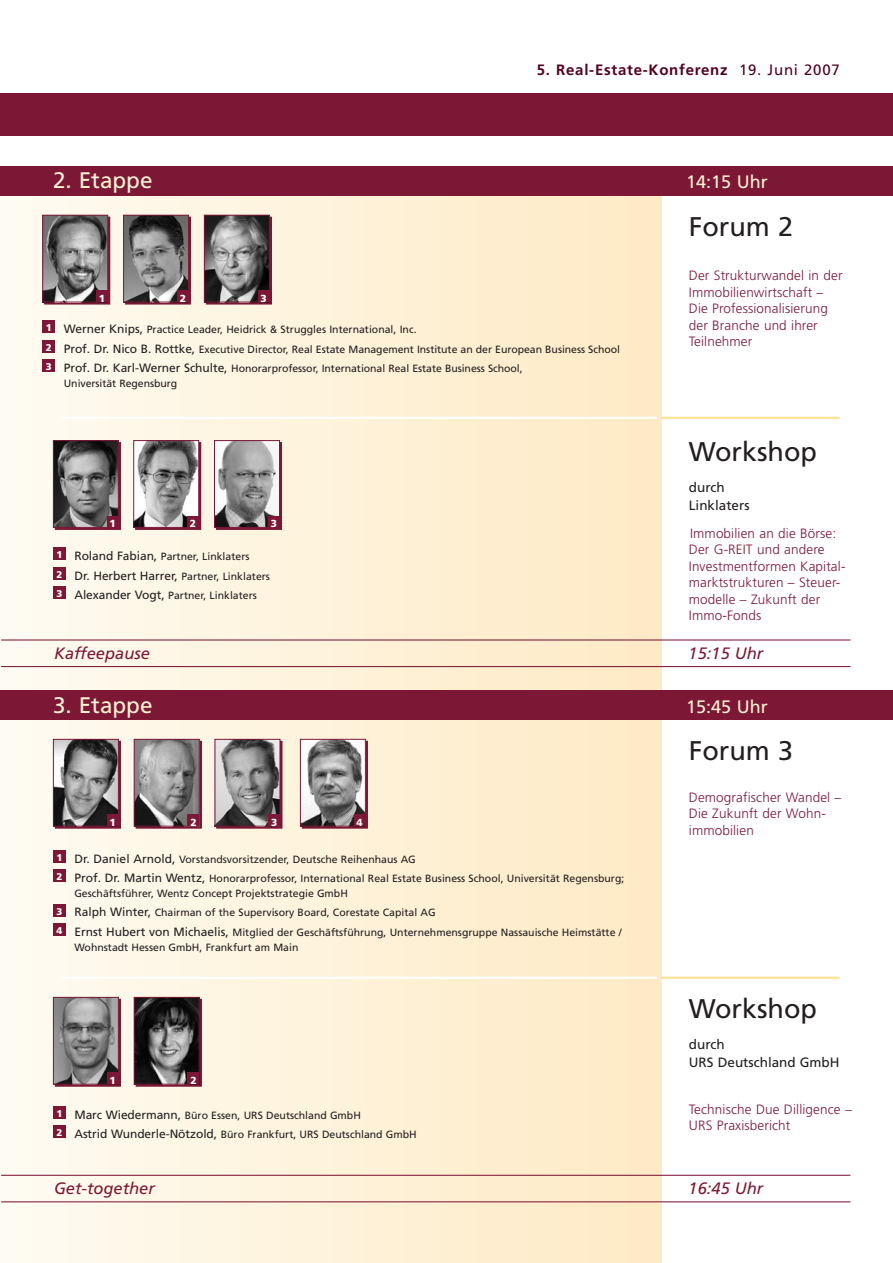
<style>
.page{position:relative;width:893px;height:1263px;background:#fff}
.page>*{position:absolute;margin:0;border:0;box-sizing:border-box;transform-origin:0 0}
.t1{font:27px "Frutiger";color:#231f20}
.t2{font:22.5px "Frutiger";color:#fef3d2}
.t3{font:18px "Frutiger";color:#fef3d2}
.t4{font:italic 16.5px "Frutiger";color:#7c1836}
.t5{font:700 15px "Frutiger";letter-spacing:.05em;color:#53021b}
.t6{font:300 13.5px/16.5px "Frutiger";letter-spacing:.01em;color:#7c1836}
.t7{font:13.5px/18px "Frutiger";color:#231f20}
.t8{font:10.5px/19.2px "Frutiger";color:#231f20}
.t9{font:900 10.2px "Frutiger";color:#fff}
.s1{font-weight:400}
.s2{font-size:12px}
</style>
<div class="page">
<div style="left:0;top:196px;width:661px;height:1067px;background:linear-gradient(to right,#fcf9f0,#feeac4)"></div>
<div style="left:0;top:94px;width:893px;height:42px;background:#7c1836"></div>
<div style="left:0;top:166px;width:893px;height:30px;background:#7c1836"></div>
<div style="left:53px;top:547px;width:13px;height:13px;background:#7c1836"></div>
<div style="left:53px;top:567px;width:13px;height:12px;background:#7c1836"></div>
<div style="left:53px;top:586px;width:13px;height:13px;background:#7c1836"></div>
<div style="left:55px;top:442px;width:66px;height:88px;border:1px solid #7c1836"></div>
<img style="left:55px;top:442px;width:62px;height:84px">
<div style="left:53px;top:440px;width:66px;height:88px;border:1px solid #7c1836"></div>
<div style="left:107px;top:516px;width:12px;height:12px;background:#7c1836"></div>
<div style="left:135px;top:442px;width:66px;height:88px;border:1px solid #7c1836"></div>
<img style="left:135px;top:442px;width:62px;height:84px">
<div style="left:133px;top:440px;width:66px;height:88px;border:1px solid #7c1836"></div>
<div style="left:187px;top:516px;width:12px;height:12px;background:#7c1836"></div>
<div style="left:216px;top:442px;width:66px;height:88px;border:1px solid #7c1836"></div>
<img style="left:216px;top:442px;width:62px;height:84px">
<div style="left:214px;top:440px;width:66px;height:88px;border:1px solid #7c1836"></div>
<div style="left:268px;top:516px;width:12px;height:12px;background:#7c1836"></div>
<div style="left:43px;top:320px;width:12px;height:13px;background:#7c1836"></div>
<div style="left:43px;top:340px;width:12px;height:13px;background:#7c1836"></div>
<div style="left:43px;top:359px;width:12px;height:13px;background:#7c1836"></div>
<div style="left:45px;top:217px;width:65px;height:87px;border:1px solid #7c1836"></div>
<img style="left:45px;top:217px;width:61px;height:83px">
<div style="left:43px;top:215px;width:65px;height:87px;border:1px solid #7c1836"></div>
<div style="left:96px;top:290px;width:12px;height:12px;background:#7c1836"></div>
<div style="left:125px;top:217px;width:66px;height:87px;border:1px solid #7c1836"></div>
<img style="left:125px;top:217px;width:62px;height:83px">
<div style="left:123px;top:215px;width:66px;height:87px;border:1px solid #7c1836"></div>
<div style="left:177px;top:290px;width:12px;height:12px;background:#7c1836"></div>
<div style="left:206px;top:217px;width:66px;height:87px;border:1px solid #7c1836"></div>
<img style="left:206px;top:217px;width:62px;height:83px">
<div style="left:204px;top:215px;width:66px;height:87px;border:1px solid #7c1836"></div>
<div style="left:258px;top:290px;width:12px;height:12px;background:#7c1836"></div>
<div style="left:55px;top:741px;width:66px;height:87px;border:1px solid #7c1836"></div>
<img style="left:55px;top:741px;width:62px;height:83px">
<div style="left:53px;top:739px;width:66px;height:87px;border:1px solid #7c1836"></div>
<div style="left:107px;top:814px;width:12px;height:12px;background:#7c1836"></div>
<div style="left:136px;top:741px;width:65px;height:87px;border:1px solid #7c1836"></div>
<img style="left:136px;top:741px;width:61px;height:83px">
<div style="left:134px;top:739px;width:65px;height:87px;border:1px solid #7c1836"></div>
<div style="left:188px;top:814px;width:11px;height:12px;background:#7c1836"></div>
<div style="left:217px;top:741px;width:65px;height:87px;border:1px solid #7c1836"></div>
<img style="left:217px;top:741px;width:61px;height:83px">
<div style="left:215px;top:739px;width:65px;height:87px;border:1px solid #7c1836"></div>
<div style="left:268px;top:814px;width:12px;height:12px;background:#7c1836"></div>
<div style="left:53px;top:850px;width:13px;height:13px;background:#7c1836"></div>
<div style="left:53px;top:869px;width:13px;height:13px;background:#7c1836"></div>
<div style="left:53px;top:904px;width:13px;height:12px;background:#7c1836"></div>
<div style="left:53px;top:923px;width:13px;height:13px;background:#7c1836"></div>
<div style="left:302px;top:741px;width:66px;height:87px;border:1px solid #7c1836"></div>
<img style="left:302px;top:741px;width:62px;height:83px">
<div style="left:300px;top:739px;width:66px;height:87px;border:1px solid #7c1836"></div>
<div style="left:354px;top:814px;width:12px;height:12px;background:#7c1836"></div>
<hr style="left:661px;top:977px;width:179px;height:2px;background:#ffe192">
<hr style="left:61px;top:977px;width:596px;height:2px;background:#fff">
<div style="left:55px;top:999px;width:66px;height:87px;border:1px solid #7c1836"></div>
<img style="left:55px;top:999px;width:62px;height:83px">
<div style="left:53px;top:997px;width:66px;height:87px;border:1px solid #7c1836"></div>
<div style="left:107px;top:1072px;width:12px;height:12px;background:#7c1836"></div>
<div style="left:136px;top:999px;width:65px;height:87px;border:1px solid #7c1836"></div>
<img style="left:136px;top:999px;width:61px;height:83px">
<div style="left:134px;top:997px;width:65px;height:87px;border:1px solid #7c1836"></div>
<div style="left:188px;top:1072px;width:11px;height:12px;background:#7c1836"></div>
<div style="left:53px;top:1106px;width:13px;height:12px;background:#7c1836"></div>
<div style="left:53px;top:1125px;width:13px;height:13px;background:#7c1836"></div>
<div style="left:0;top:690px;width:893px;height:30px;background:#7c1836"></div>
<hr style="left:1px;top:639px;width:849px;height:1px;background:#7c1836">
<hr style="left:1px;top:666px;width:849px;height:1px;background:#7c1836">
<hr style="left:1px;top:1175px;width:849px;height:1px;background:#7c1836">
<hr style="left:1px;top:1201px;width:849px;height:1px;background:#7c1836">
<hr style="left:661px;top:417px;width:179px;height:2px;background:#ffe192">
<hr style="left:61px;top:417px;width:596px;height:2px;background:#fff">
<h3 class="t5" style="left:537px;top:61px;width:304px">5. Real-Estate-Konferenz <span class="s1">19. Juni 2007</span></h3>
<h2 class="t2" style="left:53px;top:167px;width:101px">2. Etappe</h2>
<h3 class="t3" style="left:686px;top:171px;width:83px">14:15 Uhr</h3>
<p class="t9" style="left:99px;top:292px;width:8px">1</p>
<p class="t9" style="left:180px;top:292px;width:8px">2</p>
<p class="t9" style="left:260px;top:292px;width:8px">3</p>
<p class="t8" style="left:46px;top:320px;width:576px"><sup>1</sup> <span class="s2">Werner Knips,</span> Practice Leader, Heidrick &amp; Struggles International, Inc.<br><sup>2</sup> <span class="s2">Prof. Dr. Nico B. Rottke,</span> Executive Director, Real Estate Management Institute an der European Business School<br><sup>3</sup> <span class="s2">Prof. Dr. Karl-Werner Schulte,</span> Honorarprofessor, International Real Estate Business School,</p>
<p class="t8" style="left:64px;top:373px;width:115px">Universität Regensburg</p>
<p class="t9" style="left:110px;top:517px;width:8px">1</p>
<p class="t9" style="left:190px;top:517px;width:8px">2</p>
<p class="t9" style="left:271px;top:517px;width:8px">3</p>
<p class="t8" style="left:57px;top:547px;width:215px"><sup>1</sup> <span class="s2">Roland Fabian,</span> Partner, Linklaters<br><sup>2</sup> <span class="s2">Dr. Herbert Harrer,</span> Partner, Linklaters<br><sup>3</sup> <span class="s2">Alexander Vogt,</span> Partner, Linklaters</p>
<h1 class="t1" style="left:689px;top:211px;width:106px">Forum 2</h1>
<p class="t6" style="left:689px;top:267px;width:155px">Der Strukturwandel in der<br>Immobilienwirtschaft –<br>Die Professionalisierung der Branche und ihrer<br>Teilnehmer</p>
<h1 class="t1" style="left:689px;top:436px;width:130px">Workshop</h1>
<p class="t7" style="left:689px;top:478px;width:62px">durch<br>Linklaters</p>
<p class="t6" style="left:689px;top:525px;width:158px">Immobilien an die Börse:<br>Der G-REIT und andere<br>Investmentformen Kapital&shy;marktstrukturen – Steuer&shy;modelle – Zukunft der<br>Immo-Fonds</p>
<h3 class="t4" style="left:54px;top:643px;width:97px">Kaffeepause</h3>
<h3 class="t4" style="left:688px;top:643px;width:76px">15:15 Uhr</h3>
<h2 class="t2" style="left:53px;top:692px;width:101px">3. Etappe</h2>
<h3 class="t3" style="left:686px;top:696px;width:83px">15:45 Uhr</h3>
<p class="t9" style="left:110px;top:816px;width:8px">1</p>
<p class="t9" style="left:190px;top:816px;width:8px">2</p>
<p class="t9" style="left:271px;top:816px;width:8px">3</p>
<p class="t8" style="left:57px;top:849px;width:569px"><sup>1</sup> <span class="s2">Dr. Daniel Arnold,</span> Vorstandsvorsitzender, Deutsche Reihenhaus AG<br><sup>2</sup> <span class="s2">Prof. Dr. Martin Wentz,</span> Honorarprofessor, International Real Estate Business School, Universität Regensburg;</p>
<p class="t8" style="left:57px;top:884px;width:567px;text-indent:18px">Geschäftsführer, Wentz Concept Projektstrategie GmbH<br><sup>3</sup> <span class="s2">Ralph Winter,</span> Chairman of the Supervisory Board, Corestate Capital AG<br><sup>4</sup> <span class="s2">Ernst Hubert von Michaelis,</span> Mitglied der Geschäftsführung, Unternehmensgruppe Nassauische Heimstätte /</p>
<p class="t8" style="left:74px;top:937px;width:226px">Wohnstadt Hessen GmbH, Frankfurt am Main</p>
<p class="t9" style="left:357px;top:816px;width:8px">4</p>
<h1 class="t1" style="left:689px;top:735px;width:106px">Forum 3</h1>
<p class="t6" style="left:689px;top:789px;width:154px">Demografischer Wandel –<br>Die Zukunft der Wohn&shy;immobilien</p>
<h1 class="t1" style="left:689px;top:993px;width:130px">Workshop</h1>
<p class="t7" style="left:689px;top:1035px;width:152px">durch<br>URS Deutschland GmbH</p>
<p class="t9" style="left:110px;top:1074px;width:8px">1</p>
<p class="t9" style="left:190px;top:1074px;width:8px">2</p>
<p class="t8" style="left:57px;top:1105px;width:362px"><sup>1</sup> <span class="s2">Marc Wiedermann,</span> Büro Essen, URS Deutschland GmbH<br><sup>2</sup> <span class="s2">Astrid Wunderle-Nötzold,</span> Büro Frankfurt, URS Deutschland GmbH</p>
<p class="t6" style="left:689px;top:1101px;width:164px">Technische Due Dilligence –<br>URS Praxisbericht</p>
<h3 class="t4" style="left:54px;top:1178px;width:102px">Get-together</h3>
<h3 class="t4" style="left:688px;top:1178px;width:76px">16:45 Uhr</h3>
</div>
